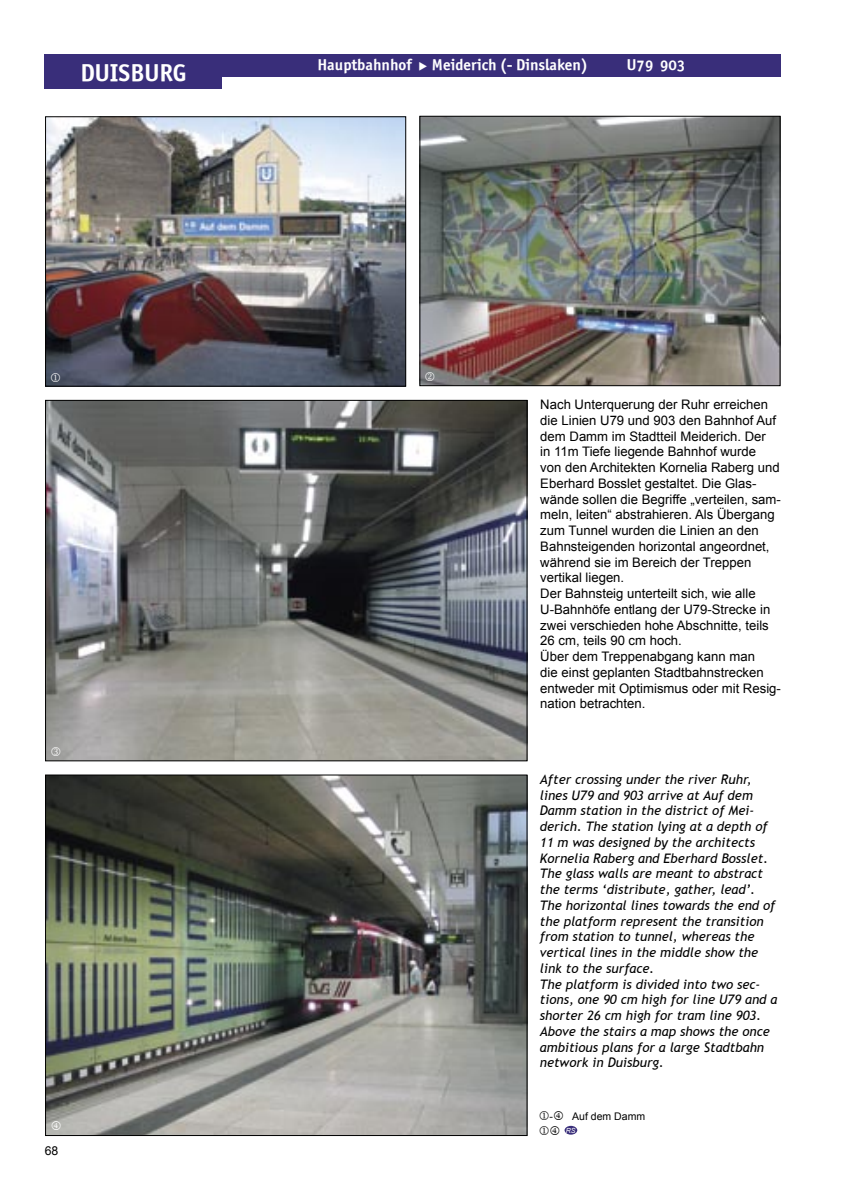
<style>
.page{position:relative;width:844px;height:1191px;background:#fff}
.page>*{position:absolute;margin:0;border:0;box-sizing:border-box;transform-origin:0 0}
.Überschriften_groß{font:24.5px "Officina Sans OSITCTT Bold";color:#fff}
.Überschriften_klein{font:15.75px "Officina Sans OSITCTT Bold";color:#fff}
.Deutscher_Text{font:13.12px/15.8px "Arial";color:#000}
.Englischer_Text{font:italic 13.12px/15.8px "Trebuchet MS";color:#000}
.Überschriften_groß-2{font:12.25px "Arial";color:#000}
.Deutsche_Bildtexte{font:12.25px "Wingdings 2";color:#fff}
.Deutsche_Bildtexte-2{font:10.5px "Arial";color:#000}
.Deutsche_Bildtexte-3{font:italic 7px "Arial";color:#fff}
</style>
<div class="page">
<img style="left:421px;top:118px;width:357px;height:266px">
<div style="left:419px;top:116px;width:361px;height:270px;border:1px solid #000"></div>
<img style="left:47px;top:118px;width:357px;height:266px">
<div style="left:45px;top:116px;width:361px;height:270px;border:1px solid #000"></div>
<div style="left:45px;top:55px;width:177px;height:34px;background:#392e7a"></div>
<div style="left:222px;top:55px;width:558px;height:22px;background:#392e7a"></div>
<img style="left:47px;top:776px;width:478px;height:358px">
<img style="left:47px;top:402px;width:478px;height:357px">
<div style="left:563px;top:1125px;width:15px;height:10px;background:#392e7a;border-radius:50%"></div>
<div style="left:562px;top:1124px;width:17px;height:12px;border:2px solid #fff;border-radius:50%"></div>
<svg style="left:51px;top:372px;width:9px;height:9px"></svg>
<svg style="left:425px;top:372px;width:9px;height:9px"></svg>
<svg style="left:52px;top:1121px;width:9px;height:9px"></svg>
<p class="Überschriften_groß" style="left:80px;top:58px;width:107px">DUISBURG</p>
<p class="Überschriften_klein" style="left:317px;top:55px;width:272px">Hauptbahnhof ◆ Meiderich (- Dinslaken)</p>
<p class="Überschriften_klein" style="left:626px;top:55px;width:60px">U79 903</p>
<p class="Deutsche_Bildtexte" style="left:51px;top:746px;width:12px">●</p>
<p class="Überschriften_groß-2" style="left:45px;top:1143px;width:15px">68</p>
<p class="Deutscher_Text" style="left:540px;top:397px;width:242px">Nach Unterquerung der Ruhr erreichen die Linien U79 und 903 den Bahnhof Auf dem Damm im Stadtteil Meiderich. Der<br>in 11m Tiefe liegende Bahnhof wurde<br>von den Architekten Kornelia Raberg und Eberhard Bosslet gestaltet. Die Glas&shy;wände sollen die Begriffe „verteilen, sam&shy;meln, leiten“ abstrahieren. Als Übergang zum Tunnel wurden die Linien an den Bahnsteigenden horizontal angeordnet, während sie im Bereich der Treppen vertikal liegen.</p>
<p class="Deutscher_Text" style="left:540px;top:586px;width:231px">Der Bahnsteig unterteilt sich, wie alle U-Bahnhöfe entlang der U79-Strecke in zwei verschieden hohe Abschnitte, teils 26 cm, teils 90 cm hoch.</p>
<p class="Deutscher_Text" style="left:540px;top:649px;width:242px">Über dem Treppenabgang kann man<br>die einst geplanten Stadtbahnstrecken entweder mit Optimismus oder mit Resig&shy;nation betrachten.</p>
<p class="Englischer_Text" style="left:539px;top:771px;width:237px">After crossing under the river Ruhr, lines U79 and 903 arrive at Auf dem Damm station in the district of Mei&shy;derich. The station lying at a depth of 11 m was designed by the architects Kornelia Raberg and Eberhard Bosslet.<br>The glass walls are meant to abstract the terms ‘distribute, gather, lead’.<br>The horizontal lines towards the end of the platform represent the transition from station to tunnel, whereas the vertical lines in the middle show the link to the surface.</p>
<p class="Englischer_Text" style="left:539px;top:976px;width:239px">The platform is divided into two sec&shy;tions, one 90 cm high for line U79 and a shorter 26 cm high for tram line 903.</p>
<p class="Englischer_Text" style="left:539px;top:1023px;width:231px">Above the stairs a map shows the once ambitious plans for a large Stadtbahn network in Duisburg.</p>
<p class="Deutsche_Bildtexte-2" style="left:549px;top:1109px;width:97px">- Auf dem Damm</p>
<p class="Deutsche_Bildtexte-3" style="left:565px;top:1125px;width:11px">RS</p>
</div>
